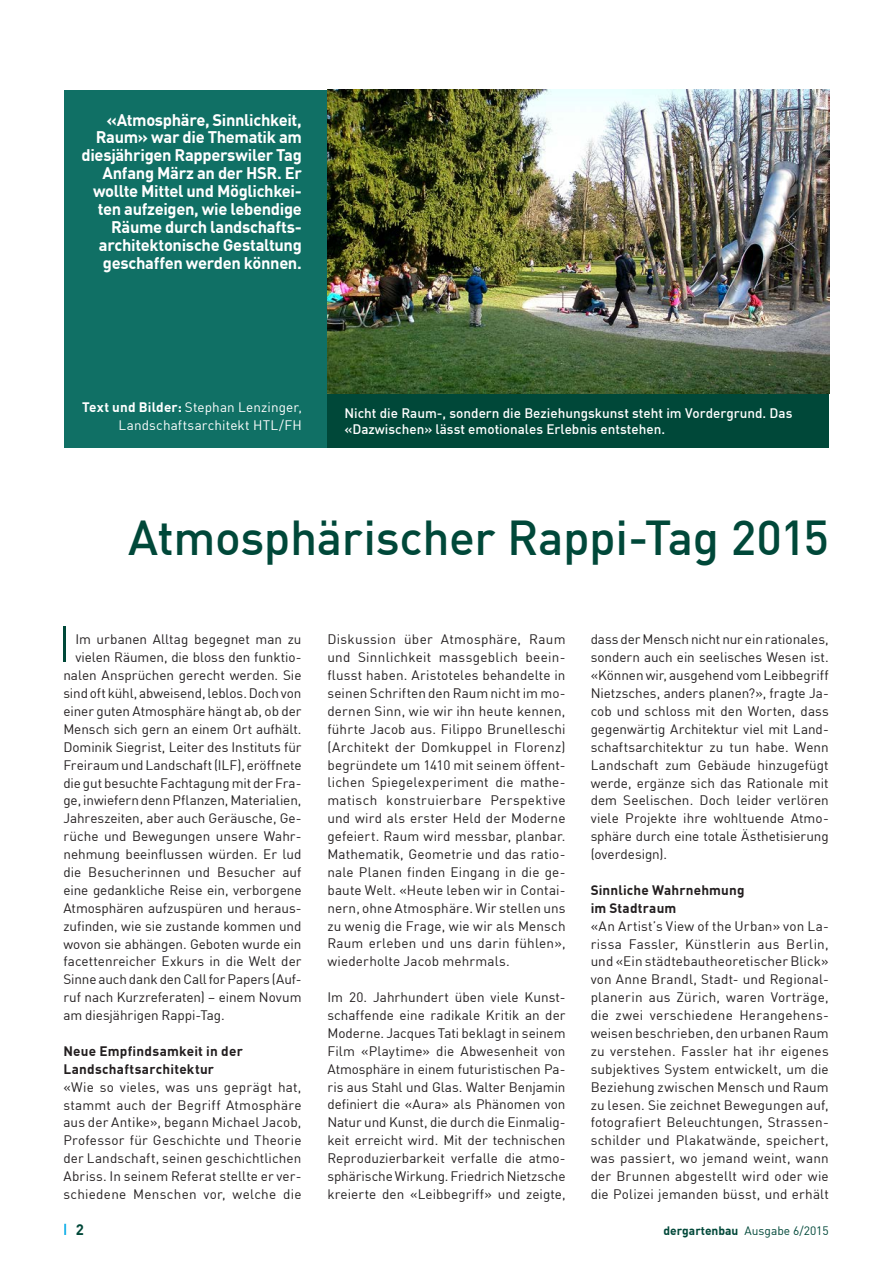
<style>
.page{position:relative;width:893px;height:1263px;background:#fff}
.page>*{position:absolute;margin:0;border:0;box-sizing:border-box;transform-origin:0 0}
.t1{font:500 48px "DIN Offc Pro";letter-spacing:-.01em;color:#004839}
.t2{font:700 16.5px/17.9px "DIN Offc Pro";letter-spacing:-.02em;color:#fff;text-align:right}
.t3{font:700 15px "DIN Offc Pro";color:#004839}
.t4{font:13.5px/17.9px "DIN Offc Pro";color:#231f20;text-align:justify}
.t5{font:500 13.5px/16.5px "DIN Offc Pro";color:#fff}
.t6{font:700 13.5px/17.9px "DIN Offc Pro";letter-spacing:.015em;color:#231f20}
.t7{font:13.5px/17.9px "DIN Offc Pro";letter-spacing:.01em;color:#fff;text-align:right}
.t8{font:12px "DIN Offc Pro";color:#004839}
.s1{font-weight:700}
</style>
<div class="page">
<svg style="left:64px;top:1224px;width:2px;height:11px"></svg>
<div style="left:64px;top:90px;width:263px;height:358px;background:#107065"></div>
<img style="left:327px;top:90px;width:502px;height:304px">
<div style="left:327px;top:394px;width:502px;height:54px;background:#004839"></div>
<hr style="left:63px;top:626px;width:3px;height:36px;background:#004839">
<p class="t2" style="left:82px;top:108px;width:222px">«Atmosphäre, Sinnlichkeit,<br>Raum» war die Thematik am diesjährigen Rapperswiler Tag<br>Anfang März an der HSR. Er wollte Mittel und Möglichkei&shy;ten aufzeigen, wie lebendige<br>Räume durch landschafts&shy;architektonische Gestaltung geschaffen werden können.</p>
<p class="t7" style="left:82px;top:397px;width:221px"><span class="s1">Text und Bilder:</span> Stephan Lenzinger,<br>Landschaftsarchitekt HTL/FH</p>
<p class="t5" style="left:344px;top:403px;width:450px">Nicht die Raum-, sondern die Beziehungskunst steht im Vordergrund. Das «Dazwischen» lässt emotionales Erlebnis entstehen.</p>
<h1 class="t1" style="left:128px;top:499px;width:702px">Atmosphärischer Rappi-Tag 2015</h1>
<p class="t4" style="left:75px;top:629px;width:228px">Im urbanen Alltag begegnet man zu</p>
<p class="t4" style="left:75px;top:647px;width:228px">vielen Räumen, die bloss den funktio-</p>
<p class="t4" style="left:63px;top:665px;width:240px">nalen Ansprüchen gerecht werden. Sie</p>
<p class="t4" style="left:63px;top:683px;width:240px">sind oft kühl, abweisend, leblos. Doch von</p>
<p class="t4" style="left:63px;top:701px;width:240px">einer guten Atmosphäre hängt ab, ob der</p>
<p class="t4" style="left:63px;top:719px;width:240px">Mensch sich gern an einem Ort aufhält.</p>
<p class="t4" style="left:63px;top:737px;width:240px">Dominik Siegrist, Leiter des Instituts für</p>
<p class="t4" style="left:63px;top:754px;width:240px">Freiraum und Landschaft (ILF), eröffnete</p>
<p class="t4" style="left:63px;top:772px;width:240px">die gut besuchte Fachtagung mit der Fra-</p>
<p class="t4" style="left:63px;top:790px;width:240px">ge, inwiefern denn Pflanzen, Materialien,</p>
<p class="t4" style="left:63px;top:808px;width:240px">Jahreszeiten, aber auch Geräusche, Ge-</p>
<p class="t4" style="left:63px;top:826px;width:240px">rüche und Bewegungen unsere Wahr-</p>
<p class="t4" style="left:63px;top:844px;width:240px">nehmung beeinflussen würden. Er lud</p>
<p class="t4" style="left:63px;top:862px;width:240px">die Besucherinnen und Besucher auf</p>
<p class="t4" style="left:63px;top:880px;width:240px">eine gedankliche Reise ein, verborgene</p>
<p class="t4" style="left:63px;top:898px;width:240px">Atmosphären aufzuspüren und heraus-</p>
<p class="t4" style="left:63px;top:915px;width:240px">zufinden, wie sie zustande kommen und</p>
<p class="t4" style="left:63px;top:933px;width:240px">wovon sie abhängen. Geboten wurde ein</p>
<p class="t4" style="left:63px;top:951px;width:240px">facettenreicher Exkurs in die Welt der</p>
<p class="t4" style="left:63px;top:969px;width:240px">Sinne auch dank den Call for Papers (Auf-</p>
<p class="t4" style="left:63px;top:987px;width:240px">ruf nach Kurzreferaten) – einem Novum</p>
<p class="t4" style="left:63px;top:1005px;width:163px">am diesjährigen Rappi-Tag.</p>
<p class="t6" style="left:63px;top:1040px;width:181px">Neue Empfindsamkeit in der<br>Landschaftsarchitektur</p>
<p class="t4" style="left:63px;top:1076px;width:240px">«Wie so vieles, was uns geprägt hat, stammt auch der Begriff Atmosphäre aus der Antike», begann Michael Jacob, Professor für Geschichte und Theorie der Landschaft, seinen geschichtlichen Abriss. In seinem Referat stellte er ver&shy;schiedene Menschen vor, welche die</p>
<p class="t4" style="left:327px;top:629px;width:240px">Diskussion über Atmosphäre, Raum und Sinnlichkeit massgeblich beein&shy;flusst haben. Aristoteles behandelte in seinen Schriften den Raum nicht im mo&shy;dernen Sinn, wie wir ihn heute kennen, führte Jacob aus. Filippo Brunelleschi (Architekt der Domkuppel in Florenz) begründete um 1410 mit seinem öffent&shy;lichen Spiegelexperiment die mathe&shy;matisch konstruierbare Perspektive und wird als erster Held der Moderne gefeiert. Raum wird messbar, planbar.<br>Mathematik, Geometrie und das ratio&shy;nale Planen finden Eingang in die ge&shy;baute Welt. «Heute leben wir in Contai&shy;nern, ohne Atmosphäre. Wir stellen uns zu wenig die Frage, wie wir als Mensch Raum erleben und uns darin fühlen», wiederholte Jacob mehrmals.</p>
<p class="t4" style="left:327px;top:987px;width:240px">Im 20. Jahrhundert üben viele Kunst&shy;schaffende eine radikale Kritik an der Moderne. Jacques Tati beklagt in seinem Film «Playtime» die Abwesenheit von Atmosphäre in einem futuristischen Pa&shy;ris aus Stahl und Glas. Walter Benjamin definiert die «Aura» als Phänomen von Natur und Kunst, die durch die Einmalig&shy;keit erreicht wird. Mit der technischen Reproduzierbarkeit verfalle die atmo&shy;sphärische Wirkung. Friedrich Nietzsche kreierte den «Leibbegriff» und zeigte,</p>
<p class="t4" style="left:591px;top:629px;width:240px">dass der Mensch nicht nur ein rationales, sondern auch ein seelisches Wesen ist. «Können wir, ausgehend vom Leibbegriff Nietzsches, anders planen?», fragte Ja&shy;cob und schloss mit den Worten, dass gegenwärtig Architektur viel mit Land&shy;schaftsarchitektur zu tun habe. Wenn Landschaft zum Gebäude hinzugefügt werde, ergänze sich das Rationale mit dem Seelischen. Doch leider verlören viele Projekte ihre wohltuende Atmo&shy;sphäre durch eine totale Ästhetisierung (overdesign).</p>
<p class="t6" style="left:591px;top:879px;width:155px">Sinnliche Wahrnehmung im Stadtraum</p>
<p class="t4" style="left:591px;top:915px;width:240px">«An Artist’s View of the Urban» von La&shy;rissa Fassler, Künstlerin aus Berlin, und «Ein städtebautheoretischer Blick» von Anne Brandl, Stadt- und Regional&shy;planerin aus Zürich, waren Vorträge, die zwei verschiedene Herangehens&shy;weisen beschrieben, den urbanen Raum zu verstehen. Fassler hat ihr eigenes subjektives System entwickelt, um die Beziehung zwischen Mensch und Raum zu lesen. Sie zeichnet Bewegungen auf, fotografiert Beleuchtungen, Strassen&shy;schilder und Plakatwände, speichert, was passiert, wo jemand weint, wann der Brunnen abgestellt wird oder wie die Polizei jemanden büsst, und erhält</p>
<p class="t3" style="left:76px;top:1217px;width:10px">2</p>
<p class="t8" style="left:663px;top:1221px;width:167px"><span class="s1">dergartenbau</span> Ausgabe 6/2015</p>
</div>
